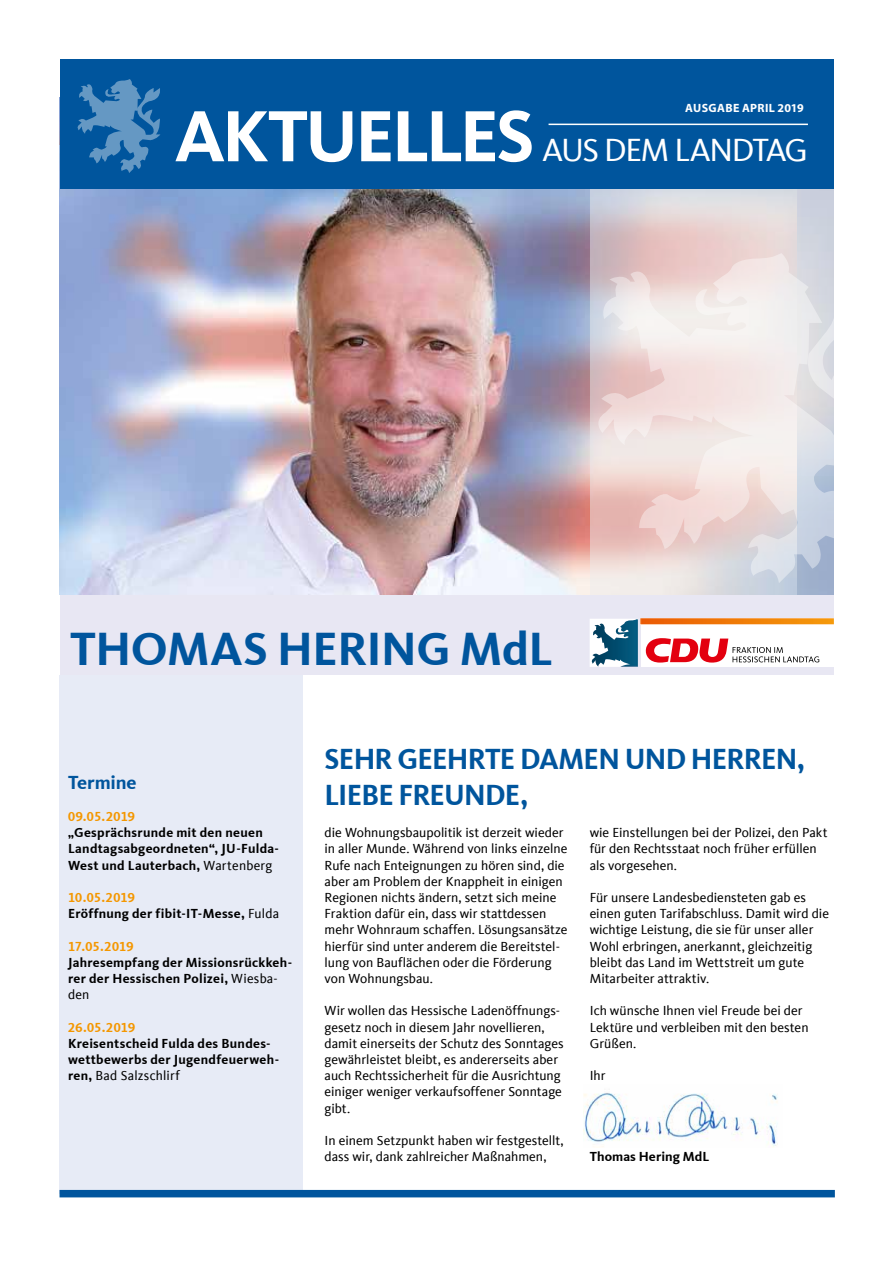
<style>
.page{position:relative;width:893px;height:1263px;background:#fff}
.page>*{position:absolute;margin:0;border:0;box-sizing:border-box;transform-origin:0 0}
.t1{font:700 75px "CDU Kievit Tab";letter-spacing:-.045em;color:#fff}
.t2{font:700 48px "CDU Kievit Tab";letter-spacing:-.01em;color:#00559d}
.t3{font:33px "CDU Kievit Tab";letter-spacing:-.045em;color:#fff}
.t4{font:700 30px/36px "CDU Kievit Tab";letter-spacing:-.025em;color:#00559d}
.t5{font:700 19.5px "CDU Kievit Tab";letter-spacing:-.01em;color:#00559d}
.t6{font:13.5px/16.2px "CDU Kievit Tab";color:#000}
.t7{font:700 13.5px/16.2px "CDU Kievit Tab";letter-spacing:.02em;color:#000}
.t8{font:700 13.5px "CDU Kievit Tab";letter-spacing:.03em;color:#f49700}
.t9{font:700 12px "Myriad Pro";letter-spacing:.025em;color:#fff}
.s1{font-weight:400}
.s2{color:#f49700}
</style>
<div class="page">
<div style="left:60px;top:675px;width:243px;height:519px;background:#e7ebf6"></div>
<div style="left:60px;top:60px;width:773px;height:615px;background:#e8e7f3"></div>
<img style="left:60px;top:189px;width:530px;height:405px">
<div style="left:60px;top:60px;width:773px;height:129px;background:#00559d"></div>
<svg style="left:77px;top:79px;width:83px;height:94px"></svg>
<hr style="left:549px;top:124px;width:259px;height:1px;background:#fff">
<div style="left:641px;top:624px;width:192px;height:43px;background:#fff"></div>
<img style="left:641px;top:619px;width:192px;height:5px">
<svg style="left:645px;top:638px;width:174px;height:25px"></svg>
<img style="left:590px;top:619px;width:48px;height:48px">
<svg style="left:590px;top:189px;width:243px;height:405px;background:#dbd1d6"></svg>
<svg style="left:596px;top:253px;width:237px;height:330px"></svg>
<div style="left:60px;top:1190px;width:775px;height:7px;background:#00559d"></div>
<img style="left:584px;top:1093px;width:194px;height:55px">
<h1 class="t1" style="left:174px;top:92px;width:362px">AKTUELLES</h1>
<p class="t9" style="left:685px;top:100px;width:120px">AUSGABE APRIL 2019</p>
<h3 class="t3" style="left:542px;top:132px;width:267px">AUS DEM LANDTAG</h3>
<h2 class="t2" style="left:70px;top:621px;width:484px">THOMAS HERING MdL</h2>
<h3 class="t5" style="left:68px;top:771px;width:70px">Termine</h3>
<p class="t8" style="left:68px;top:808px;width:68px">09.05.2019</p>
<p class="t7" style="left:68px;top:824px;width:212px">„Gesprächsrunde mit den neuen<br>Landtagsabgeordneten“, JU-Fulda-<br>West und Lauterbach, <span class="s1">Wartenberg</span></p>
<p class="t7" style="left:68px;top:889px;width:213px"><span class="s2">10.05.2019<br></span>Eröffnung der fibit-IT-Messe, <span class="s1">Fulda</span></p>
<p class="t8" style="left:68px;top:938px;width:67px">17.05.2019</p>
<p class="t7" style="left:68px;top:954px;width:226px">Jahresempfang der Missionsrückkeh&shy;rer der Hessischen Polizei, <span class="s1">Wiesba&shy;den</span></p>
<p class="t8" style="left:68px;top:1019px;width:69px">26.05.2019</p>
<p class="t7" style="left:68px;top:1035px;width:213px">Kreisentscheid Fulda des Bundes&shy;wettbewerbs der Jugendfeuerweh&shy;ren, <span class="s1">Bad Salzschlirf</span></p>
<h3 class="t4" style="left:325px;top:741px;width:482px">SEHR GEEHRTE DAMEN UND HERREN,<br>LIEBE FREUNDE,</h3>
<p class="t6" style="left:325px;top:825px;width:244px">die Wohnungsbaupolitik ist derzeit wieder in aller Munde. Während von links einzelne Rufe nach Enteignungen zu hören sind, die aber am Problem der Knappheit in einigen Regionen nichts ändern, setzt sich meine Fraktion dafür ein, dass wir stattdessen mehr Wohnraum schaffen. Lösungsansätze hierfür sind unter anderem die Bereitstel&shy;lung von Bauflächen oder die Förderung von Wohnungsbau.</p>
<p class="t6" style="left:325px;top:1003px;width:241px">Wir wollen das Hessische Ladenöffnungs&shy;gesetz noch in diesem Jahr novellieren, damit einerseits der Schutz des Sonntages gewährleistet bleibt, es andererseits aber auch Rechtssicherheit für die Ausrichtung einiger weniger verkaufsoffener Sonntage gibt.</p>
<p class="t6" style="left:325px;top:1132px;width:241px">In einem Setzpunkt haben wir festgestellt, dass wir, dank zahlreicher Maßnahmen,</p>
<p class="t6" style="left:590px;top:825px;width:239px">wie Einstellungen bei der Polizei, den Pakt für den Rechtsstaat noch früher erfüllen als vorgesehen.</p>
<p class="t6" style="left:590px;top:889px;width:241px">Für unsere Landesbediensteten gab es einen guten Tarifabschluss. Damit wird die wichtige Leistung, die sie für unser aller Wohl erbringen, anerkannt, gleichzeitig bleibt das Land im Wettstreit um gute Mitarbeiter attraktiv.</p>
<p class="t6" style="left:590px;top:1003px;width:220px">Ich wünsche Ihnen viel Freude bei der<br>Lektüre und verbleiben mit den besten<br>Grüßen.</p>
<p class="t6" style="left:590px;top:1068px;width:17px">Ihr</p>
<p class="t7" style="left:590px;top:1148px;width:121px">Thomas Hering MdL</p>
</div>
